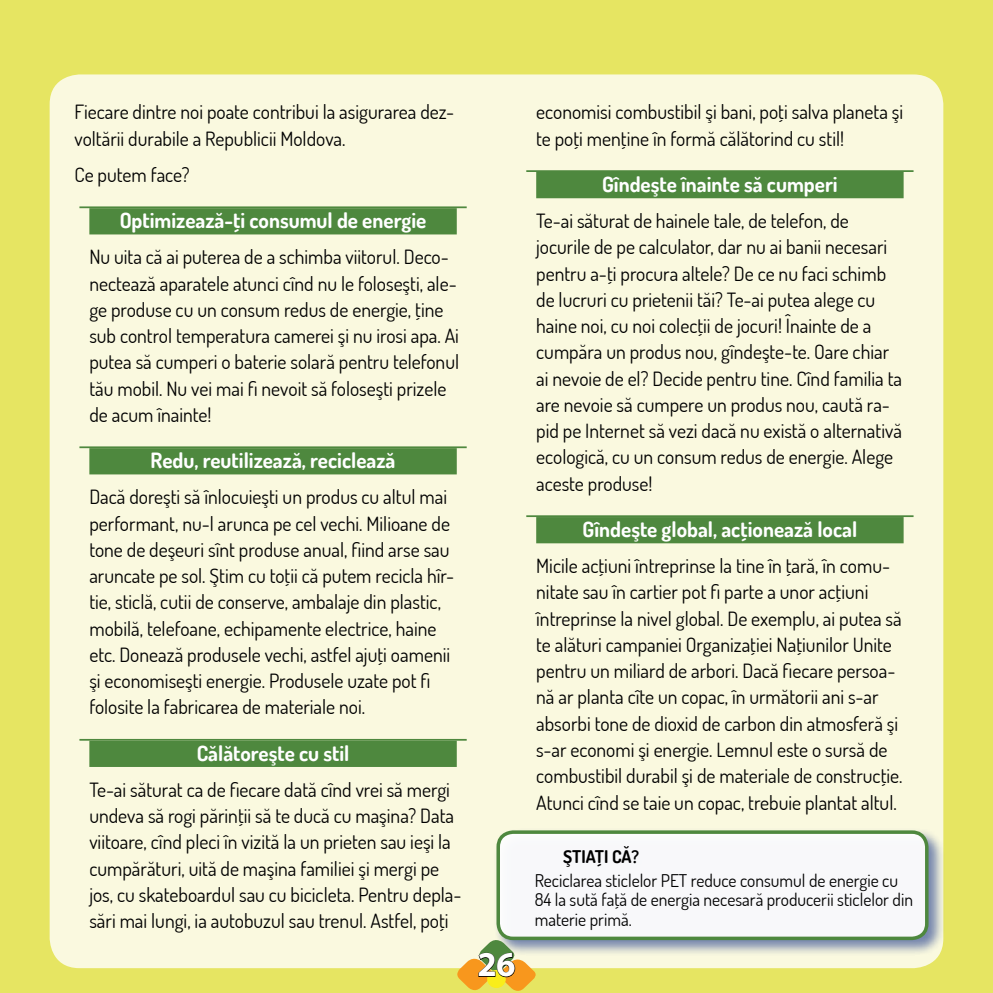
<style>
.page{position:relative;width:993px;height:993px;background:#fff}
.page>*{position:absolute;margin:0;border:0;box-sizing:border-box;transform-origin:0 0}
.t1{font:700 35px "Myriad Pro";color:#fff}
.t2{font:700 21px "Dosis";color:#fff}
.t3{font:19.6px/26.2px "Dosis";color:#000}
.t4{font:17.5px/19.2px "Dosis";color:#000}
.t5{font:700 17.5px "Dosis";color:#000}
</style>
<div class="page">
<div style="left:0;top:0;width:992px;height:992px;background:#e6e562"></div>
<div style="left:50px;top:74px;width:893px;height:893px;background:#faf9df;border-radius:30px"></div>
<hr style="left:79px;top:206px;width:387px;height:2px;background:#4e883e">
<div style="left:89px;top:208px;width:367px;height:26px;background:#4e883e"></div>
<hr style="left:79px;top:446px;width:387px;height:2px;background:#4e883e">
<div style="left:89px;top:448px;width:367px;height:26px;background:#4e883e"></div>
<hr style="left:79px;top:738px;width:387px;height:2px;background:#4e883e">
<div style="left:89px;top:740px;width:367px;height:26px;background:#4e883e"></div>
<hr style="left:526px;top:170px;width:387px;height:2px;background:#4e883e">
<div style="left:536px;top:172px;width:367px;height:26px;background:#4e883e"></div>
<hr style="left:526px;top:515px;width:387px;height:2px;background:#4e883e">
<div style="left:536px;top:517px;width:367px;height:26px;background:#4e883e"></div>
<div style="left:493px;top:827px;width:452px;height:129px;background:#25408f;opacity:.65"></div>
<div style="left:498px;top:831px;width:428px;height:107px;background:#f8f8fa;border-radius:15px"></div>
<div style="left:496px;top:830px;width:432px;height:109px;border:4px solid #4e883e;border-radius:15px"></div>
<svg style="left:454px;top:935px;width:83px;height:56px"></svg>
<p class="t3" style="left:74px;top:99px;width:381px">Fiecare dintre noi poate contribui la asigurarea dez&shy;voltării durabile a Republicii Moldova.</p>
<p class="t3" style="left:74px;top:161px;width:117px">Ce putem face?</p>
<p class="t2" style="left:120px;top:207px;width:308px">Optimizează-ţi consumul de energie</p>
<p class="t3" style="left:89px;top:243px;width:371px">Nu uita că ai puterea de a schimba viitorul. Deco&shy;nectează aparatele atunci cînd nu le foloseşti, ale&shy;ge produse cu un consum redus de energie, ţine sub control temperatura camerei şi nu irosi apa. Ai putea să cumperi o baterie solară pentru telefonul tău mobil. Nu vei mai fi nevoit să foloseşti prizele de acum înainte!</p>
<p class="t2" style="left:151px;top:446px;width:246px">Redu, reutilizează, reciclează</p>
<p class="t3" style="left:89px;top:483px;width:366px">Dacă doreşti să înlocuieşti un produs cu altul mai performant, nu-l arunca pe cel vechi. Milioane de tone de deşeuri sînt produse anual, fiind arse sau aruncate pe sol. Ştim cu toţii că putem recicla hîr&shy;tie, sticlă, cutii de conserve, ambalaje din plastic, mobilă, telefoane, echipamente electrice, haine etc. Donează produsele vechi, astfel ajuţi oamenii şi economiseşti energie. Produsele uzate pot fi folosite la fabricarea de materiale noi.</p>
<p class="t2" style="left:197px;top:739px;width:154px">Călătoreşte cu stil</p>
<p class="t3" style="left:89px;top:775px;width:373px">Te-ai săturat ca de fiecare dată cînd vrei să mergi undeva să rogi părinţii să te ducă cu maşina? Data viitoare, cînd pleci în vizită la un prieten sau ieşi la cumpărături, uită de maşina familiei şi mergi pe jos, cu skateboardul sau cu bicicleta. Pentru depla&shy;sări mai lungi, ia autobuzul sau trenul. Astfel, poţi</p>
<h1 class="t1" style="left:477px;top:941px;width:40px">26</h1>
<p class="t3" style="left:536px;top:99px;width:368px">economisi combustibil şi bani, poţi salva planeta şi te poţi menţine în formă călătorind cu stil!</p>
<p class="t2" style="left:602px;top:170px;width:237px">Gîndeşte înainte să cumperi</p>
<p class="t3" style="left:536px;top:207px;width:367px">Te-ai săturat de hainele tale, de telefon, de jocurile de pe calculator, dar nu ai banii necesari pentru a-ţi procura altele? De ce nu faci schimb de lucruri cu prietenii tăi? Te-ai putea alege cu haine noi, cu noi colecţii de jocuri! Înainte de a cumpăra un produs nou, gîndeşte-te. Oare chiar ai nevoie de el? Decide pentru tine. Cînd familia ta are nevoie să cumpere un produs nou, caută ra&shy;pid pe Internet să vezi dacă nu există o alternativă ecologică, cu un consum redus de energie. Alege aceste produse!</p>
<p class="t2" style="left:582px;top:515px;width:276px">Gîndeşte global, acţionează local</p>
<p class="t3" style="left:536px;top:552px;width:368px">Micile acţiuni întreprinse la tine în ţară, în comu&shy;nitate sau în cartier pot fi parte a unor acţiuni întreprinse la nivel global. De exemplu, ai putea să te alături campaniei Organizaţiei Naţiunilor Unite pentru un miliard de arbori. Dacă fiecare persoa&shy;nă ar planta cîte un copac, în următorii ani s-ar absorbi tone de dioxid de carbon din atmosferă şi s-ar economi şi energie. Lemnul este o sursă de combustibil durabil şi de materiale de construcţie.<br>Atunci cînd se taie un copac, trebuie plantat altul.</p>
<p class="t5" style="left:563px;top:844px;width:77px">Ştiaţi că?</p>
<p class="t4" style="left:534px;top:870px;width:379px">Reciclarea sticlelor PET reduce consumul de energie cu<br>84 la sută faţă de energia necesară producerii sticlelor din materie primă.</p>
</div>
